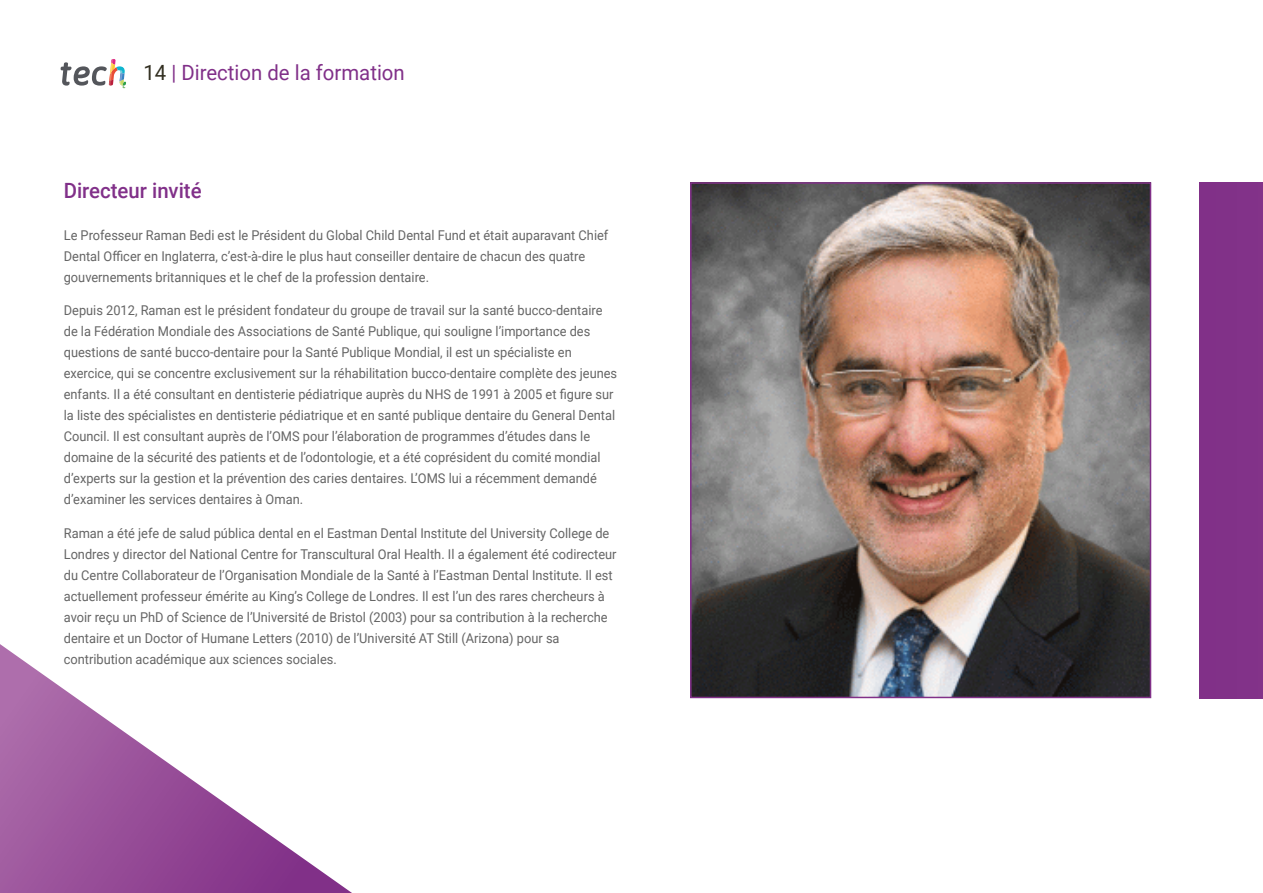
<style>
.page{position:relative;width:1263px;height:893px;background:#fff}
.page>*{position:absolute;margin:0;border:0;box-sizing:border-box;transform-origin:0 0}
.t1{font:21px "Roboto";color:#813089}
.t2{font:500 21px "Roboto";color:#813089}
.t3{font:13.5px/21px "Roboto";color:#656565;scale:.95 1}
.s1{color:#312e20}
</style>
<div class="page">
<svg style="left:61px;top:59px;width:65px;height:29px"></svg>
<img style="left:693px;top:185px;width:455px;height:510px">
<div style="left:690px;top:182px;width:461px;height:516px;border:2px solid #813088"></div>
<svg style="left:0;top:644px;width:352px;height:249px"></svg>
<div style="left:1199px;top:182px;width:64px;height:516px;background:#813188"></div>
<h1 class="t1" style="left:144px;top:57px;width:263px"><span class="s1">14</span> | Direction de la formation</h1>
<h1 class="t2" style="left:64px;top:176px;width:139px">Directeur invité</h1>
<p class="t3" style="left:64px;top:224px;width:575px">Le Professeur Raman Bedi est le Président du Global Child Dental Fund et était auparavant Chief<br>Dental Officer en Inglaterra, c’est-à-dire le plus haut conseiller dentaire de chacun des quatre gouvernements britanniques et le chef de la profession dentaire.</p>
<p class="t3" style="left:64px;top:300px;width:584px">Depuis 2012, Raman est le président fondateur du groupe de travail sur la santé bucco-dentaire de la Fédération Mondiale des Associations de Santé Publique, qui souligne l’importance des questions de santé bucco-dentaire pour la Santé Publique Mondial, il est un spécialiste en exercice, qui se concentre exclusivement sur la réhabilitation bucco-dentaire complète des jeunes enfants. Il a été consultant en dentisterie pédiatrique auprès du NHS de 1991 à 2005 et figure sur la liste des spécialistes en dentisterie pédiatrique et en santé publique dentaire du General Dental Council. Il est consultant auprès de l’OMS pour l’élaboration de programmes d’études dans le domaine de la sécurité des patients et de l’odontologie, et a été coprésident du comité mondial d’experts sur la gestion et la prévention des caries dentaires. L’OMS lui a récemment demandé d’examiner les services dentaires à Oman.</p>
<p class="t3" style="left:64px;top:522px;width:583px">Raman a été jefe de salud pública dental en el Eastman Dental Institute del University College de Londres y director del National Centre for Transcultural Oral Health. Il a également été codirecteur du Centre Collaborateur de l’Organisation Mondiale de la Santé à l’Eastman Dental Institute. Il est actuellement professeur émérite au King’s College de Londres. Il est l’un des rares chercheurs à avoir reçu un PhD of Science de l’Université de Bristol (2003) pour sa contribution à la recherche dentaire et un Doctor of Humane Letters (2010) de l’Université AT Still (Arizona) pour sa contribution académique aux sciences sociales.</p>
</div>
